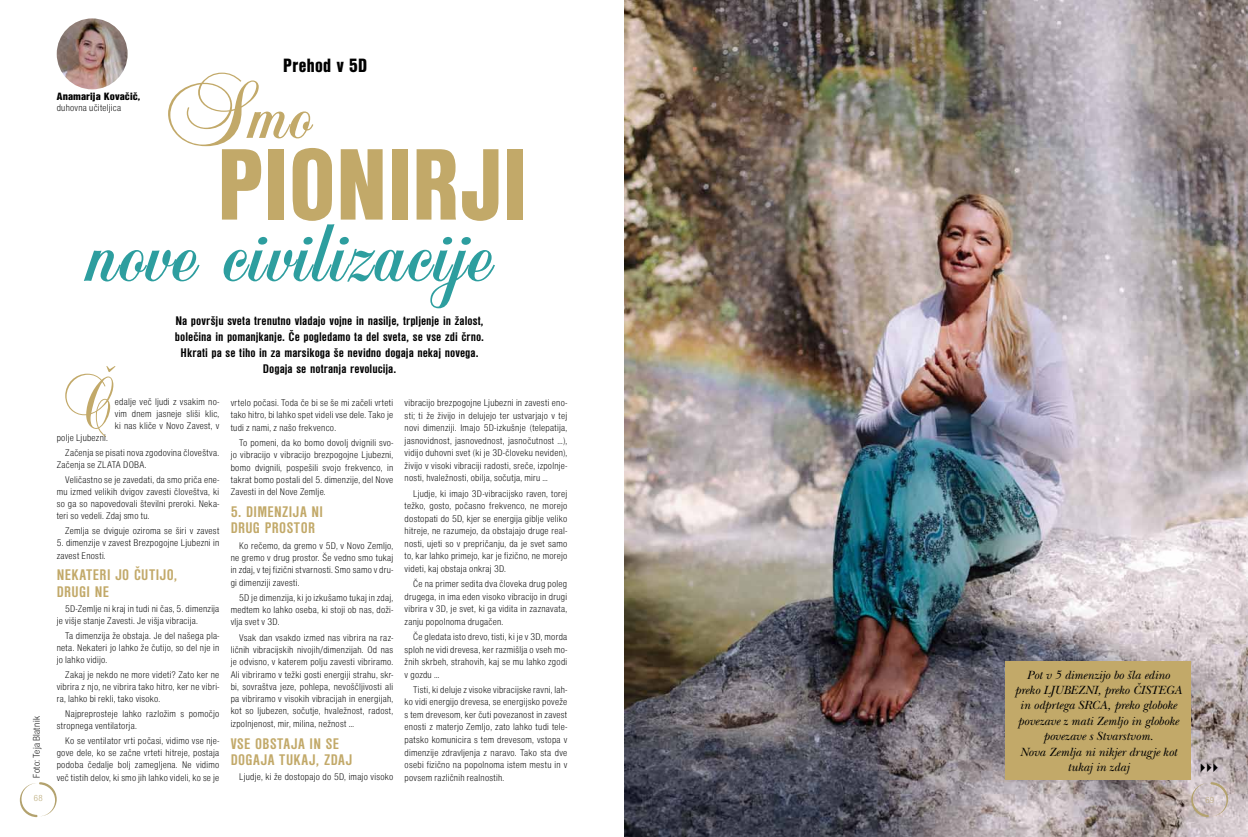
<style>
.page{position:relative;width:1248px;height:837px;background:#fff}
.page>*{position:absolute;margin:0;border:0;box-sizing:border-box;transform-origin:0 0}
.t1{font:123.4px "Balmoral DEE";letter-spacing:.01em;color:#2d9e9f;scale:1.2 1}
.t2{font:106px "Balmoral DEE";color:#c2a969;scale:1.2 1}
.t3{font:105.4px "Nimbus San DEE Blac Cond";color:#c2a969}
.t4{font:80.3px "Balmoral DEE";color:#c2a969}
.t5{font:20px "Nimbus San DEE Blac Cond";letter-spacing:.02em;color:#000}
.t6{font:700 condensed 16px/16.3px "Nimbus San DEE";letter-spacing:.02em;color:#c2a969;scale:1.1 1}
.t7{font:700 condensed 13px/16px "Nimbus San DEE";color:#000;text-align:center;scale:1.2 1}
.t8{font:italic 12.4px/15.5px "ITC New Baskerville";letter-spacing:-.005em;color:#000;text-align:center}
.t9{font:11px "Nimbus San DEE Blac Cond";letter-spacing:.005em;color:#000;scale:1.2 1}
.t10{font:10px/12.5px "Nimbus San DEE Ligh Cond";letter-spacing:.025em;color:#000;text-align:justify}
.t11{font:9px "Nimbus San DEE Ligh Cond";color:#b5a36e}
</style>
<div class="page">
<img style="left:624px;top:0;width:623px;height:836px">
<svg style="left:20px;top:782px;width:37px;height:34px"></svg>
<svg style="left:1191px;top:781px;width:36px;height:35px"></svg>
<img style="left:57px;top:18px;width:71px;height:71px;border-radius:35px">
<div style="left:1005px;top:661px;width:186px;height:119px;background:#c2a969"></div>
<svg style="left:1200px;top:763px;width:17px;height:8px"></svg>
<p class="t10" style="left:30px;top:777px;width:63px;rotate:-90deg">Foto: Teja Blatnik</p>
<h3 class="t5" style="left:283px;top:54px;width:86px">Prehod v 5D</h3>
<h2 class="t2" style="left:163px;top:50px;width:126px">Smo</h2>
<p class="t9" style="left:57px;top:90px;width:71px">Anamarija Kovačič,</p>
<p class="t10" style="left:57px;top:101px;width:66px">duhovna učiteljica</p>
<h3 class="t3" style="left:217px;top:124px;width:312px">pionirji</h3>
<h1 class="t1" style="left:89px;top:179px;width:339px">nove civilizacije</h1>
<p class="t7" style="left:175px;top:312px;width:259px">Na površju sveta trenutno vladajo vojne in nasilje, trpljenje in žalost, bolečina in pomanjkanje. Če pogledamo ta del sveta, se vse zdi črno.<br>Hkrati pa se tiho in za marsikoga še nevidno dogaja nekaj novega.<br>Dogaja se notranja revolucija.</p>
<h3 class="t4" style="left:60px;top:356px;width:55px">Č</h3>
<p class="t10" style="left:115px;top:395px;width:106px;line-height:12px">edalje več ljudi z vsakim no&shy;vim dnem jasneje sliši klic, ki nas kliče v Novo Zavest, v</p>
<p class="t10" style="left:65px;top:430px;width:155px;line-height:15px;text-indent:-8px">polje Ljubezni.<br>Začenja se pisati nova zgodovina človeštva.</p>
<p class="t10" style="left:65px;top:457px;width:156px;line-height:15px;text-indent:-8px">Začenja se ZLATA DOBA.<br>Veličastno se je zavedati, da smo priča ene-</p>
<p class="t10" style="left:57px;top:485px;width:164px;line-height:12.1px">mu izmed velikih dvigov zavesti človeštva, ki so ga so napovedovali številni preroki. Neka&shy;teri so vedeli. Zdaj smo tu.</p>
<p class="t10" style="left:65px;top:524px;width:156px">Zemlja se dviguje oziroma se širi v zavest</p>
<p class="t10" style="left:57px;top:537px;width:164px;line-height:12.1px">5. dimenzije v zavest Brezpogojne Ljubezni in zavest Enosti.</p>
<h3 class="t6" style="left:57px;top:567px;width:111px">Nekateri jo čutijo, drugi ne</h3>
<p class="t10" style="left:57px;top:602px;width:164px;line-height:12.1px;text-indent:8px">5D-Zemlje ni kraj in tudi ni čas, 5. dimenzija je višje stanje Zavesti. Je višja vibracija.</p>
<p class="t10" style="left:57px;top:629px;width:164px;line-height:12.1px;text-indent:8px">Ta dimenzija že obstaja. Je del našega pla&shy;neta. Nekateri jo lahko že čutijo, so del nje in jo lahko vidijo.</p>
<p class="t10" style="left:57px;top:668px;width:164px;line-height:12.1px;text-indent:8px">Zakaj je nekdo ne more videti? Zato ker ne vibrira z njo, ne vibrira tako hitro, ker ne vibri&shy;ra, lahko bi rekli, tako visoko.</p>
<p class="t10" style="left:57px;top:707px;width:164px;line-height:12.1px;text-indent:8px">Najpreprosteje lahko razložim s pomočjo stropnega ventilatorja.</p>
<p class="t10" style="left:57px;top:734px;width:164px;line-height:12.1px;text-indent:8px">Ko se ventilator vrti počasi, vidimo vse nje&shy;gove dele, ko se začne vrteti hitreje, postaja podoba čedalje bolj zamegljena. Ne vidimo več tistih delov, ki smo jih lahko videli, ko se je</p>
<p class="t10" style="left:231px;top:396px;width:164px">vrtelo počasi. Toda če bi se še mi začeli vrteti tako hitro, bi lahko spet videli vse dele. Tako je tudi z nami, z našo frekvenco.</p>
<p class="t10" style="left:231px;top:436px;width:164px;text-indent:8px">To pomeni, da ko bomo dovolj dvignili svo&shy;jo vibracijo v vibracijo brezpogojne Ljubezni, bomo dvignili, pospešili svojo frekvenco, in takrat bomo postali del 5. dimenzije, del Nove Zavesti in del Nove Zemlje.</p>
<h3 class="t6" style="left:231px;top:504px;width:85px">5. dimenzija ni drug prostor</h3>
<p class="t10" style="left:231px;top:539px;width:164px;text-indent:8px">Ko rečemo, da gremo v 5D, v Novo Zemljo, ne gremo v drug prostor. Še vedno smo tukaj in zdaj, v tej fizični stvarnosti. Smo samo v dru&shy;gi dimenziji zavesti.</p>
<p class="t10" style="left:231px;top:591px;width:164px;text-indent:8px">5D je dimenzija, ki jo izkušamo tukaj in zdaj, medtem ko lahko oseba, ki stoji ob nas, doži&shy;vlja svet v 3D.</p>
<p class="t10" style="left:231px;top:631px;width:164px;text-indent:8px">Vsak dan vsakdo izmed nas vibrira na raz&shy;ličnih vibracijskih nivojih/dimenzijah. Od nas je odvisno, v katerem polju zavesti vibriramo.<br>Ali vibriramo v težki gosti energiji strahu, skr&shy;bi, sovraštva jeze, pohlepa, nevoščljivosti ali pa vibriramo v visokih vibracijah in energijah, kot so ljubezen, sočutje, hvaležnost, radost, izpolnjenost, mir, milina, nežnost …</p>
<h3 class="t6" style="left:231px;top:735px;width:112px">Vse obstaja in se dogaja tukaj, zdaj</h3>
<p class="t10" style="left:239px;top:770px;width:155px">Ljudje, ki že dostopajo do 5D, imajo visoko</p>
<p class="t10" style="left:404px;top:396px;width:164px">vibracijo brezpogojne Ljubezni in zavesti eno&shy;sti; ti že živijo in delujejo ter ustvarjajo v tej novi dimenziji. Imajo 5D-izkušnje (telepatija, jasnovidnost, jasnovednost, jasnočutnost …), vidijo duhovni svet (ki je 3D-človeku neviden), živijo v visoki vibraciji radosti, sreče, izpolnje&shy;nosti, hvaležnosti, obilja, sočutja, miru …</p>
<p class="t10" style="left:404px;top:487px;width:164px;text-indent:8px">Ljudje, ki imajo 3D-vibracijsko raven, torej težko, gosto, počasno frekvenco, ne morejo dostopati do 5D, kjer se energija giblje veliko hitreje, ne razumejo, da obstajajo druge real&shy;nosti, ujeti so v prepričanju, da je svet samo to, kar lahko primejo, kar je fizično, ne morejo videti, kaj obstaja onkraj 3D.</p>
<p class="t10" style="left:404px;top:577px;width:164px;text-indent:8px">Če na primer sedita dva človeka drug poleg drugega, in ima eden visoko vibracijo in drugi vibrira v 3D, je svet, ki ga vidita in zaznavata, zanju popolnoma drugačen.</p>
<p class="t10" style="left:404px;top:630px;width:164px;text-indent:8px">Če gledata isto drevo, tisti, ki je v 3D, morda sploh ne vidi drevesa, ker razmišlja o vseh mo&shy;žnih skrbeh, strahovih, kaj se mu lahko zgodi v gozdu …</p>
<p class="t10" style="left:404px;top:683px;width:164px;text-indent:8px">Tisti, ki deluje z visoke vibracijske ravni, lah&shy;ko vidi energijo drevesa, se energijsko poveže s tem drevesom, ker čuti povezanost in zavest enosti z materjo Zemljo, zato lahko tudi tele&shy;patsko komunicira s tem drevesom, vstopa v dimenzije zdravljenja z naravo. Tako sta dve osebi fizično na popolnoma istem mestu in v povsem različnih realnostih.</p>
<p class="t8" style="left:1014px;top:666px;width:169px">Pot v 5 dimenzijo bo šla edino preko LJUBEZNI, preko ČISTEGA in odprtega SRCA, preko globoke povezave z mati Zemljo in globoke povezave s Stvarstvom.<br>Nova Zemlja ni nikjer drugje kot tukaj in zdaj</p>
<p class="t11" style="left:34px;top:793px;width:10px">68</p>
<p class="t11" style="left:1205px;top:794px;width:10px">69</p>
</div>
